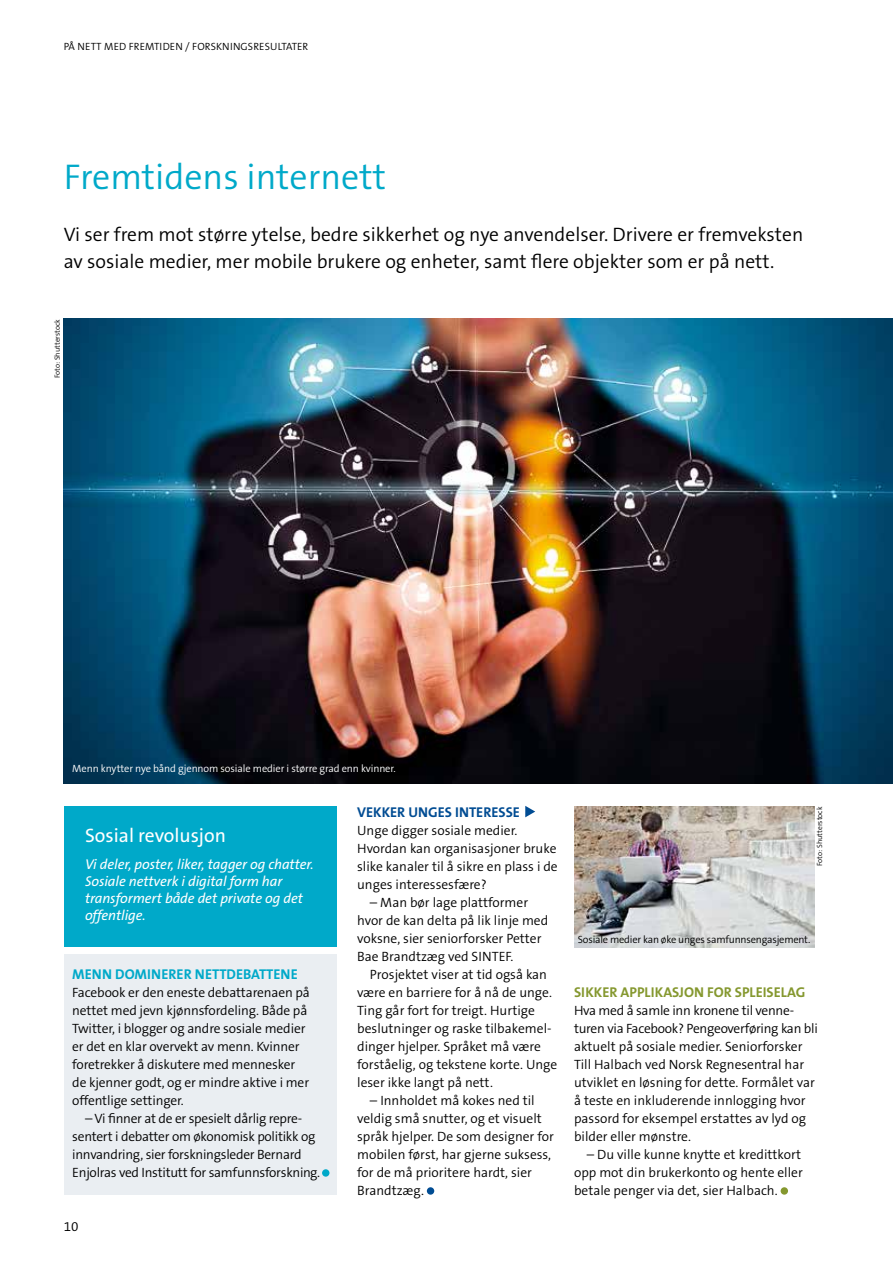
<style>
.page{position:relative;width:893px;height:1263px;background:#fff}
.page>*{position:absolute;margin:0;border:0;box-sizing:border-box;transform-origin:0 0}
.t1{font:300 36px "The Sans B4";color:#00a9c9}
.t2{font:300 19.5px/27px "The Sans B4";color:#000}
.t3{font:19.5px "The Sans B5 Plain";color:#fff}
.t4{font:italic 14.25px/17.2px "The Sans B5 Plain";letter-spacing:-.005em;color:#fff}
.t5{font:700 14.25px "The Sans B7";color:#85982f}
.t6{font:700 14.25px "The Sans B7";color:#00a9c9}
.t7{font:700 14.25px "The Sans B7";color:#004c93}
.t8{font:300 13.5px/18px "The Sans B4";color:#000}
.t9{font:300 13.5px/18px "The Sans B4";letter-spacing:-.02em;color:#000}
.t10{font:300 10.5px "The Sans B4";letter-spacing:-.01em;color:#fff}
.t11{font:300 10.5px "The Sans B4";letter-spacing:-.02em;color:#000}
.t12{font:300 10.5px "The Sans B4";letter-spacing:.01em;color:#000}
.t13{font:300 7.5px "The Sans B4";color:#000}
</style>
<div class="page">
<img style="left:574px;top:807px;width:241px;height:140px">
<div style="left:64px;top:955px;width:272px;height:240px;background:#eaeef2"></div>
<img style="left:64px;top:319px;width:829px;height:465px">
<div style="left:64px;top:807px;width:272px;height:140px;background:#00a9c9"></div>
<svg style="left:525px;top:806px;width:10px;height:11px"></svg>
<div style="left:427px;top:1187px;width:7px;height:8px;background:#004c93;border-radius:50%"></div>
<div style="left:781px;top:1187px;width:7px;height:8px;background:#85982f;border-radius:50%"></div>
<div style="left:322px;top:1169px;width:7px;height:8px;background:#00a9c9;border-radius:50%"></div>
<p class="t12" style="left:64px;top:41px;width:246px">PÅ NETT MED FREMTIDEN / FORSKNINGSRESULTATER</p>
<h1 class="t1" style="left:64px;top:158px;width:324px">Fremtidens internett</h1>
<h2 class="t2" style="left:64px;top:221px;width:741px">Vi ser frem mot større ytelse, bedre sikkerhet og nye anvendelser. Drivere er fremveksten av sosiale medier, mer mobile brukere og enheter, samt flere objekter som er på nett.</h2>
<p class="t13" style="left:53px;top:378px;width:61px;rotate:-90deg">Foto: Shutterstock</p>
<p class="t10" style="left:72px;top:763px;width:325px">Menn knytter nye bånd gjennom sosiale medier i større grad enn kvinner.</p>
<h2 class="t3" style="left:85px;top:825px;width:142px">Sosial revolusjon</h2>
<p class="t4" style="left:85px;top:856px;width:230px">Vi deler, poster, liker, tagger og chatter.<br>Sosiale nettverk i digital form har transformert både det private og det offentlige.</p>
<p class="t6" style="left:72px;top:966px;width:227px">MENN DOMINERER NETTDEBATTENE</p>
<p class="t8" style="left:72px;top:983px;width:239px">Facebook er den eneste debattarenaen på nettet med jevn kjønnsfordeling. Både på Twitter, i blogger og andre sosiale medier er det en klar overvekt av menn. Kvinner foretrekker å diskutere med mennesker de kjenner godt, og er mindre aktive i mer offentlige settinger.</p>
<p class="t9" style="left:72px;top:1109px;width:249px;text-indent:13px">– Vi finner at de er spesielt dårlig repre&shy;sentert i debatter om økonomisk politikk og innvandring, sier forskningsleder Bernard Enjolras ved Institutt for samfunnsforskning.</p>
<p class="t8" style="left:64px;top:1217px;width:16px">10</p>
<p class="t7" style="left:357px;top:804px;width:164px">VEKKER UNGES INTERESSE</p>
<p class="t8" style="left:357px;top:821px;width:202px">Unge digger sosiale medier.<br>Hvordan kan organisasjoner bruke slike kanaler til å sikre en plass i de unges interessesfære?</p>
<p class="t8" style="left:357px;top:893px;width:193px;text-indent:13px">– Man bør lage plattformer hvor de kan delta på lik linje med voksne, sier seniorforsker Petter<br>Bae Brandtzæg ved SINTEF.</p>
<p class="t8" style="left:357px;top:965px;width:202px;text-indent:13px">Prosjektet viser at tid også kan være en barriere for å nå de unge.<br>Ting går fort for treigt. Hurtige beslutninger og raske tilbakemel&shy;dinger hjelper. Språket må være forståelig, og tekstene korte. Unge leser ikke langt på nett.</p>
<p class="t8" style="left:357px;top:1091px;width:198px;text-indent:13px">– Innholdet må kokes ned til veldig små snutter, og et visuelt språk hjelper. De som designer for mobilen først, har gjerne suksess, for de må prioritere hardt, sier<br>Brandtzæg.</p>
<p class="t13" style="left:815px;top:866px;width:61px;rotate:-90deg">Foto: Shutterstock</p>
<p class="t11" style="left:578px;top:934px;width:234px">Sosiale medier kan øke unges samfunnsengasjement.</p>
<p class="t5" style="left:574px;top:984px;width:233px">SIKKER APPLIKASJON FOR SPLEISELAG</p>
<p class="t8" style="left:574px;top:1001px;width:245px">Hva med å samle inn kronene til venne&shy;turen via Facebook? Pengeoverføring kan bli aktuelt på sosiale medier. Seniorforsker Till Halbach ved Norsk Regnesentral har utviklet en løsning for dette. Formålet var å teste en inkluderende innlogging hvor passord for eksempel erstattes av lyd og bilder eller mønstre.</p>
<p class="t8" style="left:574px;top:1145px;width:230px;text-indent:13px">– Du ville kunne knytte et kredittkort opp mot din brukerkonto og hente eller betale penger via det, sier Halbach.</p>
</div>
